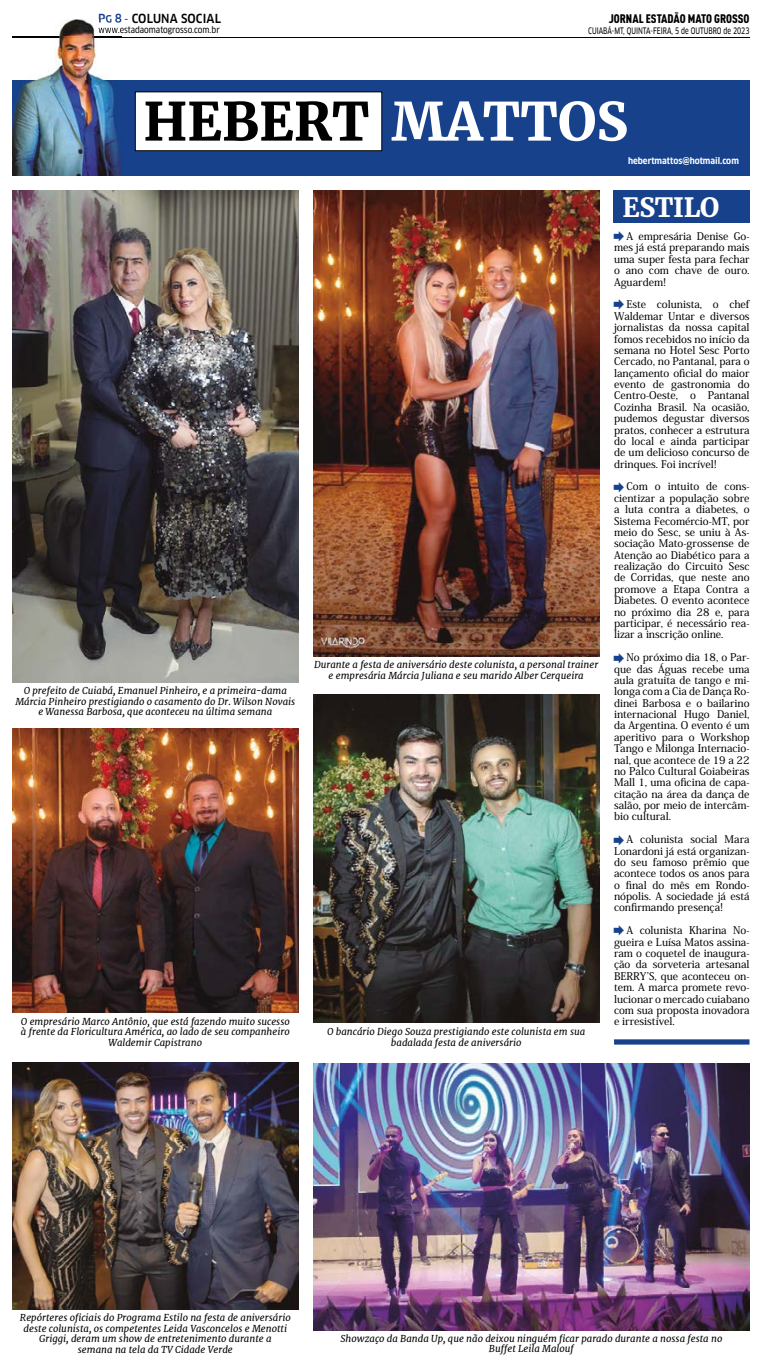
<style>
.page{position:relative;width:762px;height:1365px;background:#fff}
.page>*{position:absolute;margin:0;border:0;box-sizing:border-box;transform-origin:0 0}
.t1{font:700 52.5px "Merriweather";color:#000}
.t2{font:700 26.25px "Merriweather";letter-spacing:-.015em;color:#fff}
.t3{font:12.25px "DIN Cond Black Alternate";color:#000}
.t4{font:500 condensed 12.25px "Clan OT";letter-spacing:.01em;color:#000}
.t5{font:500 10.5px/11.4px "Koz Min Pro";color:#000;text-align:justify}
.t6{font:italic 9.62px/10.5px "Merriweather";color:#000;text-align:center}
.t7{font:8.75px "Clan OT Narrow News";color:#000;scale:.8 1}
.t8{font:8.75px "Clan OT Narrow News";color:#000;scale:.96 1}
.t9{font:700 condensed 8.75px "Clan OT";color:#fff}
.s1{color:#17428b}
.s2{font-size:10.5px;color:#17428b}
.s3{color:#fff}
</style>
<div class="page">
<hr style="left:12px;top:37px;width:737px;height:1px;background:#000">
<div style="left:12px;top:80px;width:737px;height:95px;background:#17428b"></div>
<div style="left:135px;top:92px;width:246px;height:59px;background:#fff"></div>
<div style="left:135px;top:92px;width:247px;height:59px;border:1px solid #000"></div>
<img style="left:12px;top:19px;width:110px;height:157px">
<img style="left:12px;top:37px;width:110px;height:1px">
<svg style="left:99px;top:19px;width:22px;height:4px"></svg>
<img style="left:98px;top:26px;width:24px;height:8px">
<div style="left:613px;top:190px;width:136px;height:32px;background:#17428b"></div>
<div style="left:614px;top:1039px;width:135px;height:5px;background:#17428b"></div>
<img style="left:12px;top:191px;width:286px;height:491px">
<img style="left:313px;top:190px;width:286px;height:466px">
<img style="left:12px;top:728px;width:286px;height:284px">
<img style="left:313px;top:694px;width:286px;height:328px">
<img style="left:12px;top:1062px;width:286px;height:246px">
<img style="left:313px;top:1063px;width:436px;height:267px">
<p class="t4" style="left:98px;top:11px;width:124px"><span class="s1">P</span><span class="s2">G</span> <span class="s1">8</span> <span class="s2">-</span> COLUNA SOCIAL</p>
<p class="t8" style="left:98px;top:25px;width:128px">www.estadaomatogrosso.com.br</p>
<p class="t3" style="left:608px;top:11px;width:142px">JORNAL ESTADÃO MATO GROSSO</p>
<p class="t7" style="left:588px;top:25px;width:203px">CUIABÁ-MT, QUINTA-FEIRA, 5 de OUTUBRO de 2023</p>
<h1 class="t1" style="left:143px;top:89px;width:486px">HEBERT <span class="s3">MATTOS</span></h1>
<p class="t6" style="left:15px;top:685px;width:281px">O prefeito de Cuiabá, Emanuel Pinheiro, e a primeira-dama<br>Márcia Pinheiro prestigiando o casamento do Dr. Wilson Novais e Wanessa Barbosa, que aconteceu na última semana</p>
<p class="t6" style="left:314px;top:659px;width:286px">Durante a festa de aniversário deste colunista, a personal trainer e empresária Márcia Juliana e seu marido Alber Cerqueira</p>
<p class="t6" style="left:21px;top:1015px;width:270px">O empresário Marco Antônio, que está fazendo muito sucesso à frente da Floricultura América, ao lado de seu companheiro<br>Waldemir Capistrano</p>
<p class="t6" style="left:327px;top:1026px;width:260px">O bancário Diego Souza prestigiando este colunista em sua badalada festa de aniversário</p>
<p class="t9" style="left:628px;top:156px;width:112px">hebertmattos@hotmail.com</p>
<h2 class="t2" style="left:622px;top:191px;width:98px">ESTILO</h2>
<p class="t5" style="left:614px;top:230px;width:137px;text-indent:12px">A empresária Denise Go&shy;mes já está preparando mais uma super festa para fechar o ano com chave de ouro.<br>Aguardem!</p>
<p class="t5" style="left:614px;top:298px;width:137px;text-indent:12px">Este colunista, o chef Waldemar Untar e diversos jornalistas da nossa capital fomos recebidos no início da semana no Hotel Sesc Porto Cercado, no Pantanal, para o lançamento oficial do maior evento de gastronomia do Centro-Oeste, o Pantanal Cozinha Brasil. Na ocasião, pudemos degustar diversos pratos, conhecer a estrutura do local e ainda participar de um delicioso concurso de drinques. Foi incrível!</p>
<p class="t5" style="left:614px;top:480px;width:137px;text-indent:12px">Com o intuito de cons&shy;cientizar a população sobre a luta contra a diabetes, o Sistema Fecomércio-MT, por meio do Sesc, se uniu à As&shy;sociação Mato-grossense de Atenção ao Diabético para a realização do Circuito Sesc de Corridas, que neste ano promove a Etapa Contra a Diabetes. O evento acontece no próximo dia 28 e, para participar, é necessário rea&shy;lizar a inscrição online.</p>
<p class="t5" style="left:614px;top:651px;width:137px;text-indent:12px">No próximo dia 18, o Par&shy;que das Águas recebe uma aula gratuita de tango e mi&shy;longa com a Cia de Dança Ro&shy;dinei Barbosa e o bailarino internacional Hugo Daniel, da Argentina. O evento é um aperitivo para o Workshop Tango e Milonga Internacio&shy;nal, que acontece de 19 a 22 no Palco Cultural Goiabeiras Mall 1, uma oficina de capa&shy;citação na área da dança de salão, por meio de intercâm&shy;bio cultural.</p>
<p class="t5" style="left:614px;top:833px;width:137px;text-indent:12px">A colunista social Mara Lonardoni já está organizan&shy;do seu famoso prêmio que acontece todos os anos para o final do mês em Rondo&shy;nópolis. A sociedade já está confirmando presença!</p>
<p class="t5" style="left:614px;top:924px;width:137px;text-indent:12px">A colunista Kharina No&shy;gueira e Luísa Matos assina&shy;ram o coquetel de inaugura&shy;ção da sorveteria artesanal BERRY’S, que aconteceu on&shy;tem. A marca promete revo&shy;lucionar o mercado cuiabano com sua proposta inovadora e irresistível.</p>
<p class="t6" style="left:20px;top:1312px;width:272px">Repórteres oficiais do Programa Estilo na festa de aniversário deste colunista, os competentes Leida Vasconcelos e Menotti Griggi, deram um show de entretenimento durante a<br>semana na tela da TV Cidade Verde</p>
<p class="t6" style="left:340px;top:1332px;width:383px">Showzaço da Banda Up, que não deixou ninguém ficar parado durante a nossa festa no<br>Buffet Leila Malouf</p>
</div>
